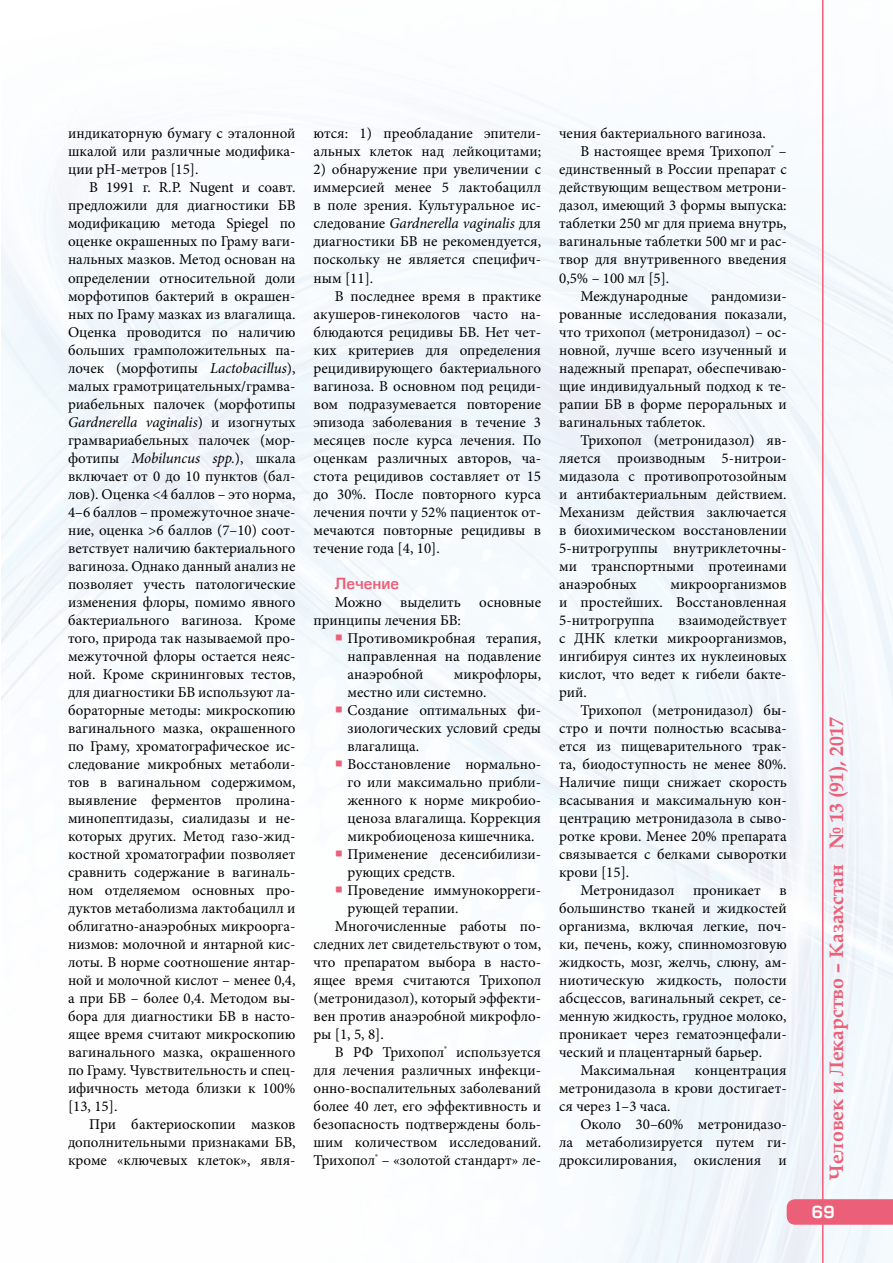
<style>
.page{position:relative;width:893px;height:1263px;background:#fff}
.page>*{position:absolute;margin:0;border:0;box-sizing:border-box;transform-origin:0 0}
.t1{font:700 19.5px "Book Antiqua";color:#ec5f78}
.t2{font:16.5px "Europe Demi";color:#fff}
.t3{font:15px/18px "Minion Pro";color:#000;text-align:justify}
.t4{font:15px "Europe Demi";color:#ec5f78}
.s1{font-style:italic}
</style>
<div class="page">
<hr style="left:822px;top:0;width:1px;height:1263px;background:#ec5f78">
<svg style="left:787px;top:1199px;width:106px;height:26px;background:#ec637b"></svg>
<svg style="left:336px;top:634px;width:6px;height:6px"></svg>
<p class="t3" style="left:68px;top:125px;width:229px">индикаторную бумагу с эталонной шкалой или различные модифика&shy;ции рН-метров [15].</p>
<p class="t3" style="left:68px;top:179px;width:229px;text-indent:21px">В 1991 г. R.P. Nugent и соавт. предложили для диагностики БВ модификацию метода Spiegel по оценке окрашенных по Граму ваги&shy;нальных мазков. Метод основан на определении относительной доли морфотипов бактерий в окрашен&shy;ных по Граму мазках из влагалища.<br>Оценка проводится по наличию больших грамположительных па&shy;лочек (морфотипы <span class="s1">Lactobacillus</span>), малых грамотрицательных/грамва&shy;риабельных палочек (морфотипы <span class="s1">Gardnerella vaginalis</span>) и изогнутых грамвариабельных палочек (мор&shy;фотипы <span class="s1">Mobiluncus spp.</span>), шкала включает от 0 до 10 пунктов (бал&shy;лов). Оценка &lt;4 баллов – это норма, 4–6 баллов – промежуточное значе&shy;ние, оценка &gt;6 баллов (7–10) соот&shy;ветствует наличию бактериального вагиноза. Однако данный анализ не позволяет учесть патологические изменения флоры, помимо явного бактериального вагиноза. Кроме того, природа так называемой про&shy;межуточной флоры остается неяс&shy;ной. Кроме скрининговых тестов, для диагностики БВ используют ла&shy;бораторные методы: микроскопию вагинального мазка, окрашенного по Граму, хроматографическое ис&shy;следование микробных метаболи&shy;тов в вагинальном содержимом, выявление ферментов пролина&shy;минопептидазы, сиалидазы и не&shy;которых других. Метод газо-жид&shy;костной хроматографии позволяет сравнить содержание в вагиналь&shy;ном отделяемом основных про&shy;дуктов метаболизма лактобацилл и облигатно-анаэробных микроорга&shy;низмов: молочной и янтарной кис&shy;лоты. В норме соотношение янтар&shy;ной и молочной кислот – менее 0,4, а при БВ – более 0,4. Методом вы&shy;бора для диагностики БВ в насто&shy;ящее время считают микроскопию вагинального мазка, окрашенного по Граму. Чувствительность и спец&shy;ифичность метода близки к 100% [13, 15].</p>
<p class="t3" style="left:68px;top:1115px;width:229px;text-indent:21px">При бактериоскопии мазков дополнительными признаками БВ, кроме «ключевых клеток», явля-</p>
<p class="t3" style="left:314px;top:125px;width:229px">ются: 1) преобладание эпители&shy;альных клеток над лейкоцитами;</p>
<p class="t3" style="left:314px;top:161px;width:229px">2) обнаружение при увеличении с иммерсией менее 5 лактобацилл в поле зрения. Культуральное ис&shy;следование <span class="s1">Gardnerella vaginalis</span> для диагностики БВ не рекомендуется, поскольку не является специфич&shy;ным [11].</p>
<p class="t3" style="left:314px;top:287px;width:229px;text-indent:21px">В последнее время в практике акушеров-гинекологов часто на&shy;блюдаются рецидивы БВ. Нет чет&shy;ких критериев для определения рецидивирующего бактериального вагиноза. В основном под рециди&shy;вом подразумевается повторение эпизода заболевания в течение 3 месяцев после курса лечения. По оценкам различных авторов, ча&shy;стота рецидивов составляет от 15 до 30%. После повторного курса лечения почти у 52% пациенток от&shy;мечаются повторные рецидивы в течение года [4, 10].</p>
<p class="t4" style="left:335px;top:574px;width:66px">Лечение</p>
<p class="t3" style="left:314px;top:593px;width:229px;text-indent:21px">Можно выделить основные принципы лечения БВ:</p>
<p class="t3" style="left:348px;top:629px;width:195px">Противомикробная терапия, направленная на подавление анаэробной</p>
<p class="t3" style="left:454px;top:665px;width:89px">микрофлоры,</p>
<p class="t3" style="left:348px;top:683px;width:141px">местно или системно.</p>
<p class="t3" style="left:348px;top:701px;width:195px">Создание оптимальных фи-</p>
<p class="t3" style="left:348px;top:719px;width:195px">зиологических условий среды</p>
<p class="t3" style="left:348px;top:737px;width:73px">влагалища.</p>
<p class="t3" style="left:348px;top:755px;width:195px">Восстановление нормально-</p>
<p class="t3" style="left:348px;top:773px;width:195px">го или максимально прибли-</p>
<p class="t3" style="left:348px;top:791px;width:195px">женного к норме микробио-</p>
<p class="t3" style="left:348px;top:809px;width:195px">ценоза влагалища. Коррекция</p>
<p class="t3" style="left:348px;top:827px;width:189px">микробиоценоза кишечника.</p>
<p class="t3" style="left:348px;top:845px;width:195px">Применение десенсибилизи-</p>
<p class="t3" style="left:348px;top:863px;width:109px">рующих средств.</p>
<p class="t3" style="left:348px;top:881px;width:195px">Проведение иммунокорреги-</p>
<p class="t3" style="left:348px;top:899px;width:112px">рующей терапии.</p>
<p class="t3" style="left:335px;top:917px;width:208px">Многочисленные работы по-</p>
<p class="t3" style="left:314px;top:935px;width:229px">следних лет свидетельствуют о том,</p>
<p class="t3" style="left:314px;top:953px;width:229px">что препаратом выбора в насто-</p>
<p class="t3" style="left:314px;top:971px;width:229px">ящее время считаются Трихопол</p>
<p class="t3" style="left:314px;top:989px;width:229px">(метронидазол), который эффекти-</p>
<p class="t3" style="left:314px;top:1007px;width:229px">вен против анаэробной микрофло-</p>
<p class="t3" style="left:314px;top:1025px;width:72px">ры [1, 5, 8].</p>
<p class="t3" style="left:335px;top:1043px;width:208px">В РФ Трихопол<sup>®</sup> используется</p>
<p class="t3" style="left:314px;top:1061px;width:229px">для лечения различных инфекци-</p>
<p class="t3" style="left:314px;top:1079px;width:229px">онно-воспалительных заболеваний</p>
<p class="t3" style="left:314px;top:1097px;width:229px">более 40 лет, его эффективность и</p>
<p class="t3" style="left:314px;top:1115px;width:229px">безопасность подтверждены боль-</p>
<p class="t3" style="left:314px;top:1133px;width:229px">шим количеством исследований.</p>
<p class="t3" style="left:314px;top:1151px;width:229px">Трихопол<sup>®</sup> – «золотой стандарт» ле-</p>
<p class="t3" style="left:559px;top:125px;width:208px">чения бактериального вагиноза.</p>
<p class="t3" style="left:580px;top:143px;width:208px">В настоящее время Трихопол<sup>®</sup> –</p>
<p class="t3" style="left:559px;top:161px;width:229px">единственный в России препарат с</p>
<p class="t3" style="left:559px;top:179px;width:229px">действующим веществом метрони-</p>
<p class="t3" style="left:559px;top:197px;width:229px">дазол, имеющий 3 формы выпуска:</p>
<p class="t3" style="left:559px;top:215px;width:229px">таблетки 250 мг для приема внутрь,</p>
<p class="t3" style="left:559px;top:233px;width:229px">вагинальные таблетки 500 мг и рас-</p>
<p class="t3" style="left:559px;top:251px;width:229px">твор для внутривенного введения</p>
<p class="t3" style="left:559px;top:269px;width:112px">0,5% – 100 мл [5].</p>
<p class="t3" style="left:580px;top:287px;width:109px">Международные</p>
<p class="t3" style="left:559px;top:287px;width:229px;text-indent:152px">рандомизи&shy;рованные исследования показали, что трихопол (метронидазол) – ос&shy;новной, лучше всего изученный и надежный препарат, обеспечиваю&shy;щие индивидуальный подход к те&shy;рапии БВ в форме пероральных и вагинальных таблеток.</p>
<p class="t3" style="left:559px;top:431px;width:229px;text-indent:21px">Трихопол (метронидазол) яв&shy;ляется производным 5-нитрои&shy;мидазола с противопротозойным и антибактериальным действием.<br>Механизм действия заключается в биохимическом восстановлении 5-нитрогруппы внутриклеточны&shy;ми транспортными протеинами анаэробных</p>
<p class="t3" style="left:559px;top:575px;width:229px;text-indent:111px">микроорганизмов и простейших. Восстановленная 5-нитрогруппа</p>
<p class="t3" style="left:559px;top:611px;width:229px;text-indent:119px">взаимодействует с ДНК клетки микроорганизмов, ингибируя синтез их нуклеиновых кислот, что ведет к гибели бакте&shy;рий.</p>
<p class="t3" style="left:559px;top:701px;width:229px;text-indent:21px">Трихопол (метронидазол) бы&shy;стро и почти полностью всасыва&shy;ется из пищеварительного трак&shy;та, биодоступность не менее 80%.<br>Наличие пищи снижает скорость всасывания и максимальную кон&shy;центрацию метронидазола в сыво&shy;ротке крови. Менее 20% препарата связывается с белками сыворотки крови [15].</p>
<p class="t3" style="left:580px;top:881px;width:208px">Метронидазол проникает в</p>
<p class="t3" style="left:559px;top:899px;width:229px">большинство тканей и жидкостей</p>
<p class="t3" style="left:559px;top:917px;width:229px">организма, включая легкие, поч-</p>
<p class="t3" style="left:559px;top:935px;width:229px">ки, печень, кожу, спинномозговую</p>
<p class="t3" style="left:559px;top:953px;width:229px">жидкость, мозг, желчь, слюну, ам-</p>
<p class="t3" style="left:559px;top:971px;width:229px">ниотическую жидкость, полости</p>
<p class="t3" style="left:559px;top:989px;width:229px">абсцессов, вагинальный секрет, се-</p>
<p class="t3" style="left:559px;top:1007px;width:229px">менную жидкость, грудное молоко,</p>
<p class="t3" style="left:559px;top:1025px;width:229px">проникает через гематоэнцефали-</p>
<p class="t3" style="left:559px;top:1043px;width:204px">ческий и плацентарный барьер.</p>
<p class="t3" style="left:580px;top:1061px;width:97px">Максимальная</p>
<p class="t3" style="left:559px;top:1061px;width:229px;text-indent:136px">концентрация метронидазола в крови достигает&shy;ся через 1–3 часа.</p>
<p class="t3" style="left:559px;top:1115px;width:229px;text-indent:21px">Около 30–60% метронидазо&shy;ла метаболизируется путем ги&shy;дроксилирования, окисления и</p>
<h1 class="t1" style="left:823px;top:1180px;width:464px;rotate:-90deg">Человек и Лекарство – Казахстан № 13 (91), 2017</h1>
<p class="t2" style="left:812px;top:1202px;width:25px">69</p>
</div>
